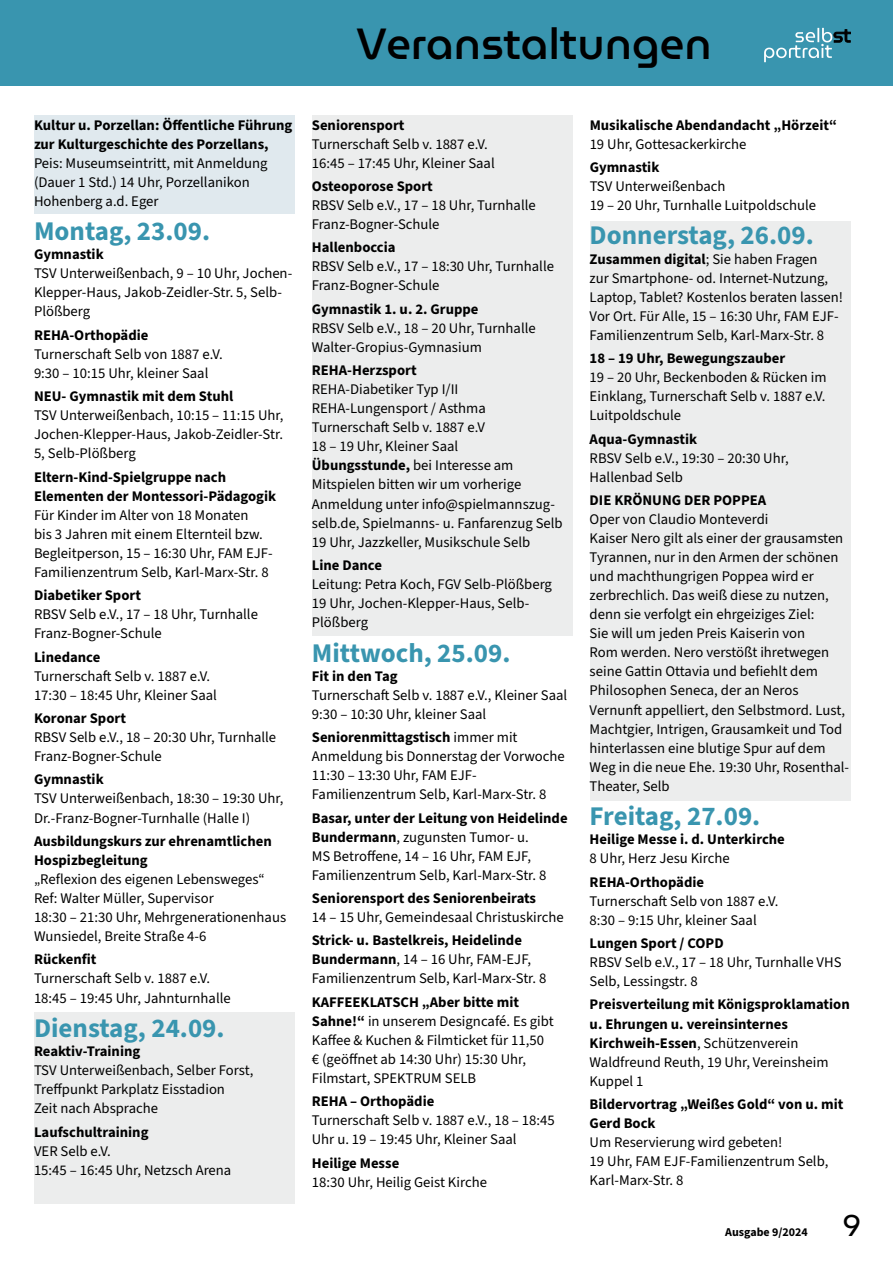
<style>
.page{position:relative;width:893px;height:1263px;background:#fff}
.page>*{position:absolute;margin:0;border:0;box-sizing:border-box;transform-origin:0 0}
.t1{font:100 43.5px "Museo Moderno";color:#000}
.t2{font:100 30px "Museo Moderno";color:#000}
.t3{font:700 27px "Source Sans 3";color:#3995af}
.t4{font:14.7px/19px "Source Sans 3";color:#000}
.t5{font:700 14.7px/19px "Source Sans 3";color:#000}
.t6{font:700 12px "Source Sans 3";color:#000}
.s1{font-weight:700}
.s2{font-weight:400}
</style>
<div class="page">
<div style="left:34px;top:115px;width:261px;height:98px;background:#e0e9ee"></div>
<div style="left:34px;top:1012px;width:261px;height:191px;background:#eceded"></div>
<div style="left:312px;top:115px;width:261px;height:521px;background:#eceded"></div>
<div style="left:590px;top:221px;width:260px;height:579px;background:#eceded"></div>
<div style="left:0;top:0;width:893px;height:85px;background:#3995af"></div>
<svg style="left:764px;top:28px;width:86px;height:34px"></svg>
<h1 class="t1" style="left:357px;top:10px;width:356px">Veranstaltungen</h1>
<p class="t5" style="left:34px;top:115px;width:260px">Kultur u. Porzellan: Öffentliche Führung zur Kulturgeschichte des Porzellans,</p>
<p class="t4" style="left:34px;top:153px;width:235px">Peis: Museumseintritt, mit Anmeldung (Dauer 1 Std.) 14 Uhr, Porzellanikon<br>Hohenberg a.d. Eger</p>
<h3 class="t3" style="left:34px;top:214px;width:178px">Montag, 23.09.</h3>
<p class="t5" style="left:34px;top:245px;width:71px">Gymnastik</p>
<p class="t4" style="left:34px;top:264px;width:260px">TSV Unterweißenbach, 9 – 10 Uhr, Jochen-<br>Klepper-Haus, Jakob-Zeidler-Str. 5, Selb-<br>Plößberg</p>
<p class="t5" style="left:34px;top:325px;width:116px">REHA-Orthopädie</p>
<p class="t4" style="left:34px;top:344px;width:190px">Turnerschaft Selb von 1887 e.V.<br>9:30 – 10:15 Uhr, kleiner Saal</p>
<p class="t5" style="left:34px;top:387px;width:201px">NEU- Gymnastik mit dem Stuhl</p>
<p class="t4" style="left:34px;top:406px;width:251px;text-align:justify">TSV Unterweißenbach, 10:15 – 11:15 Uhr, Jochen-Klepper-Haus, Jakob-Zeidler-Str.<br>5, Selb-Plößberg</p>
<p class="t5" style="left:34px;top:467px;width:244px">Eltern-Kind-Spielgruppe nach<br>Elementen der Montessori-Pädagogik</p>
<p class="t4" style="left:34px;top:505px;width:240px">Für Kinder im Alter von 18 Monaten<br>bis 3 Jahren mit einem Elternteil bzw.<br>Begleitperson, 15 – 16:30 Uhr, FAM EJF-Familienzentrum Selb, Karl-Marx-Str. 8</p>
<p class="t5" style="left:34px;top:586px;width:109px">Diabetiker Sport</p>
<p class="t4" style="left:34px;top:605px;width:225px">RBSV Selb e.V., 17 – 18 Uhr, Turnhalle<br>Franz-Bogner-Schule</p>
<p class="t5" style="left:34px;top:647px;width:68px">Linedance</p>
<p class="t4" style="left:34px;top:666px;width:184px">Turnerschaft Selb v. 1887 e.V.<br>17:30 – 18:45 Uhr, Kleiner Saal</p>
<p class="t5" style="left:34px;top:708px;width:93px">Koronar Sport</p>
<p class="t4" style="left:34px;top:728px;width:244px">RBSV Selb e.V., 18 – 20:30 Uhr, Turnhalle<br>Franz-Bogner-Schule</p>
<p class="t5" style="left:34px;top:770px;width:71px">Gymnastik</p>
<p class="t4" style="left:34px;top:789px;width:251px">TSV Unterweißenbach, 18:30 – 19:30 Uhr,<br>Dr.-Franz-Bogner-Turnhalle (Halle I)</p>
<p class="t5" style="left:34px;top:831px;width:239px">Ausbildungskurs zur ehrenamtlichen<br>Hospizbegleitung</p>
<p class="t4" style="left:34px;top:869px;width:254px">„Reflexion des eigenen Lebensweges“ Ref: Walter Müller, Supervisor<br>18:30 – 21:30 Uhr, Mehrgenerationenhaus Wunsiedel, Breite Straße 4-6</p>
<p class="t5" style="left:34px;top:950px;width:64px">Rückenfit</p>
<p class="t4" style="left:34px;top:969px;width:198px">Turnerschaft Selb v. 1887 e.V.<br>18:45 – 19:45 Uhr, Jahnturnhalle</p>
<h3 class="t3" style="left:34px;top:1010px;width:192px">Dienstag, 24.09.</h3>
<p class="t5" style="left:34px;top:1041px;width:108px">Reaktiv-Training</p>
<p class="t4" style="left:34px;top:1061px;width:221px">TSV Unterweißenbach, Selber Forst,<br>Treffpunkt Parkplatz Eisstadion<br>Zeit nach Absprache</p>
<p class="t5" style="left:34px;top:1122px;width:116px">Laufschultraining</p>
<p class="t4" style="left:34px;top:1141px;width:199px">VER Selb e.V.<br>15:45 – 16:45 Uhr, Netzsch Arena</p>
<p class="t5" style="left:312px;top:115px;width:94px">Seniorensport</p>
<p class="t4" style="left:312px;top:134px;width:184px">Turnerschaft Selb v. 1887 e.V.<br>16:45 – 17:45 Uhr, Kleiner Saal</p>
<p class="t5" style="left:312px;top:176px;width:123px">Osteoporose Sport</p>
<p class="t4" style="left:312px;top:196px;width:225px">RBSV Selb e.V., 17 – 18 Uhr, Turnhalle<br>Franz-Bogner-Schule</p>
<p class="t5" style="left:312px;top:238px;width:85px">Hallenboccia</p>
<p class="t4" style="left:312px;top:257px;width:244px">RBSV Selb e.V., 17 – 18:30 Uhr, Turnhalle<br>Franz-Bogner-Schule</p>
<p class="t5" style="left:312px;top:299px;width:168px">Gymnastik 1. u. 2. Gruppe</p>
<p class="t4" style="left:312px;top:318px;width:225px">RBSV Selb e.V., 18 – 20 Uhr, Turnhalle<br>Walter-Gropius-Gymnasium</p>
<p class="t5" style="left:312px;top:361px;width:106px">REHA-Herzsport</p>
<p class="t4" style="left:312px;top:380px;width:252px">REHA-Diabetiker Typ I/II<br>REHA-Lungensport / Asthma<br>Turnerschaft Selb v. 1887 e.V<br>18 – 19 Uhr, Kleiner Saal<br><span class="s1">Übungsstunde,</span> bei Interesse am<br>Mitspielen bitten wir um vorherige<br>Anmeldung unter info@spielmannszug&shy;selb.de, Spielmanns- u. Fanfarenzug Selb<br>19 Uhr, Jazzkeller, Musikschule Selb</p>
<p class="t5" style="left:312px;top:555px;width:72px">Line Dance</p>
<p class="t4" style="left:312px;top:575px;width:242px">Leitung: Petra Koch, FGV Selb-Plößberg<br>19 Uhr, Jochen-Klepper-Haus, Selb-<br>Plößberg</p>
<h3 class="t3" style="left:312px;top:635px;width:200px">Mittwoch, 25.09.</h3>
<p class="t5" style="left:312px;top:666px;width:87px">Fit in den Tag</p>
<p class="t4" style="left:312px;top:685px;width:257px">Turnerschaft Selb v. 1887 e.V., Kleiner Saal<br>9:30 – 10:30 Uhr, kleiner Saal</p>
<p class="t4" style="left:312px;top:728px;width:255px"><span class="s1">Seniorenmittagstisch</span> immer mit Anmeldung bis Donnerstag der Vorwoche 11:30 – 13:30 Uhr, FAM EJF-Familienzentrum Selb, Karl-Marx-Str. 8</p>
<p class="t4" style="left:312px;top:808px;width:257px"><span class="s1">Basar, unter der Leitung von Heidelinde Bundermann</span>, zugunsten Tumor- u.<br>MS Betroffene, 14 – 16 Uhr, FAM EJF, Familienzentrum Selb, Karl-Marx-Str. 8</p>
<p class="t5" style="left:312px;top:888px;width:226px">Seniorensport des Seniorenbeirats</p>
<p class="t4" style="left:312px;top:908px;width:253px">14 – 15 Uhr, Gemeindesaal Christuskirche</p>
<p class="t4" style="left:312px;top:931px;width:236px"><span class="s1">Strick- u. Bastelkreis, Heidelinde<br>Bundermann</span>, 14 – 16 Uhr, FAM-EJF,<br>Familienzentrum Selb, Karl-Marx-Str. 8</p>
<p class="t4" style="left:312px;top:992px;width:243px"><span class="s1">KAFFEEKLATSCH „Aber bitte mit Sahne!“</span> in unserem Designcafé. Es gibt Kaffee &amp; Kuchen &amp; Filmticket für 11,50 € (geöffnet ab 14:30 Uhr) 15:30 Uhr, Filmstart, SPEKTRUM SELB</p>
<p class="t5" style="left:312px;top:1092px;width:124px">REHA – Orthopädie</p>
<p class="t4" style="left:312px;top:1111px;width:244px">Turnerschaft Selb v. 1887 e.V., 18 – 18:45<br>Uhr u. 19 – 19:45 Uhr, Kleiner Saal</p>
<p class="t5" style="left:312px;top:1153px;width:89px">Heilige Messe</p>
<p class="t4" style="left:312px;top:1172px;width:177px">18:30 Uhr, Heilig Geist Kirche</p>
<p class="t5" style="left:590px;top:115px;width:249px">Musikalische Abendandacht „Hörzeit“</p>
<p class="t4" style="left:590px;top:134px;width:158px">19 Uhr, Gottesackerkirche</p>
<p class="t5" style="left:590px;top:157px;width:71px">Gymnastik</p>
<p class="t4" style="left:590px;top:177px;width:228px">TSV Unterweißenbach<br>19 – 20 Uhr, Turnhalle Luitpoldschule</p>
<h3 class="t3" style="left:590px;top:218px;width:226px">Donnerstag, 26.09.</h3>
<p class="t4" style="left:590px;top:249px;width:255px"><span class="s1">Zusammen digital</span>; Sie haben Fragen<br>zur Smartphone- od. Internet-Nutzung, Laptop, Tablet? Kostenlos beraten lassen!<br>Vor Ort. Für Alle, 15 – 16:30 Uhr, FAM EJF-Familienzentrum Selb, Karl-Marx-Str. 8</p>
<p class="t5" style="left:590px;top:349px;width:197px">18 – 19 Uhr, Bewegungszauber</p>
<p class="t4" style="left:590px;top:368px;width:238px;text-align:justify">19 – 20 Uhr, Beckenboden &amp; Rücken im Einklang, Turnerschaft Selb v. 1887 e.V.<br>Luitpoldschule</p>
<p class="t5" style="left:590px;top:429px;width:109px">Aqua-Gymnastik</p>
<p class="t4" style="left:590px;top:448px;width:201px">RBSV Selb e.V., 19:30 – 20:30 Uhr,<br>Hallenbad Selb</p>
<p class="t5" style="left:590px;top:490px;width:178px">DIE KRÖNUNG DER POPPEA</p>
<p class="t4" style="left:590px;top:510px;width:261px">Oper von Claudio Monteverdi<br>Kaiser Nero gilt als einer der grausamsten Tyrannen, nur in den Armen der schönen und machthungrigen Poppea wird er zerbrechlich. Das weiß diese zu nutzen, denn sie verfolgt ein ehrgeiziges Ziel:<br>Sie will um jeden Preis Kaiserin von<br>Rom werden. Nero verstößt ihretwegen seine Gattin Ottavia und befiehlt dem Philosophen Seneca, der an Neros Vernunft appelliert, den Selbstmord. Lust, Machtgier, Intrigen, Grausamkeit und Tod hinterlassen eine blutige Spur auf dem Weg in die neue Ehe. 19:30 Uhr, Rosenthal-Theater, Selb</p>
<h3 class="t3" style="left:590px;top:798px;width:172px">Freitag, 27.09.</h3>
<p class="t5" style="left:590px;top:830px;width:197px">Heilige Messe i. d. Unterkirche</p>
<p class="t4" style="left:590px;top:849px;width:142px">8 Uhr, Herz Jesu Kirche</p>
<p class="t5" style="left:590px;top:872px;width:116px">REHA-Orthopädie</p>
<p class="t4" style="left:590px;top:891px;width:190px">Turnerschaft Selb von 1887 e.V.<br>8:30 – 9:15 Uhr, kleiner Saal</p>
<p class="t5" style="left:590px;top:933px;width:136px">Lungen Sport / COPD</p>
<p class="t4" style="left:590px;top:953px;width:253px">RBSV Selb e.V., 17 – 18 Uhr, Turnhalle VHS<br>Selb, Lessingstr. 8</p>
<p class="t5" style="left:590px;top:995px;width:262px">Preisverteilung mit Königsproklamation u. Ehrungen u. vereinsinternes<br>Kirchweih-Essen<span class="s2">, Schützenverein<br>Waldfreund Reuth, 19 Uhr, Vereinsheim<br>Kuppel 1</span></p>
<p class="t5" style="left:590px;top:1094px;width:255px">Bildervortrag „Weißes Gold“ von u. mit<br>Gerd Bock</p>
<p class="t4" style="left:590px;top:1133px;width:240px">Um Reservierung wird gebeten!<br>19 Uhr, FAM EJF-Familienzentrum Selb,<br>Karl-Marx-Str. 8</p>
<p class="t6" style="left:725px;top:1224px;width:84px">Ausgabe 9/2024</p>
<h2 class="t2" style="left:842px;top:1202px;width:20px">9</h2>
</div>
